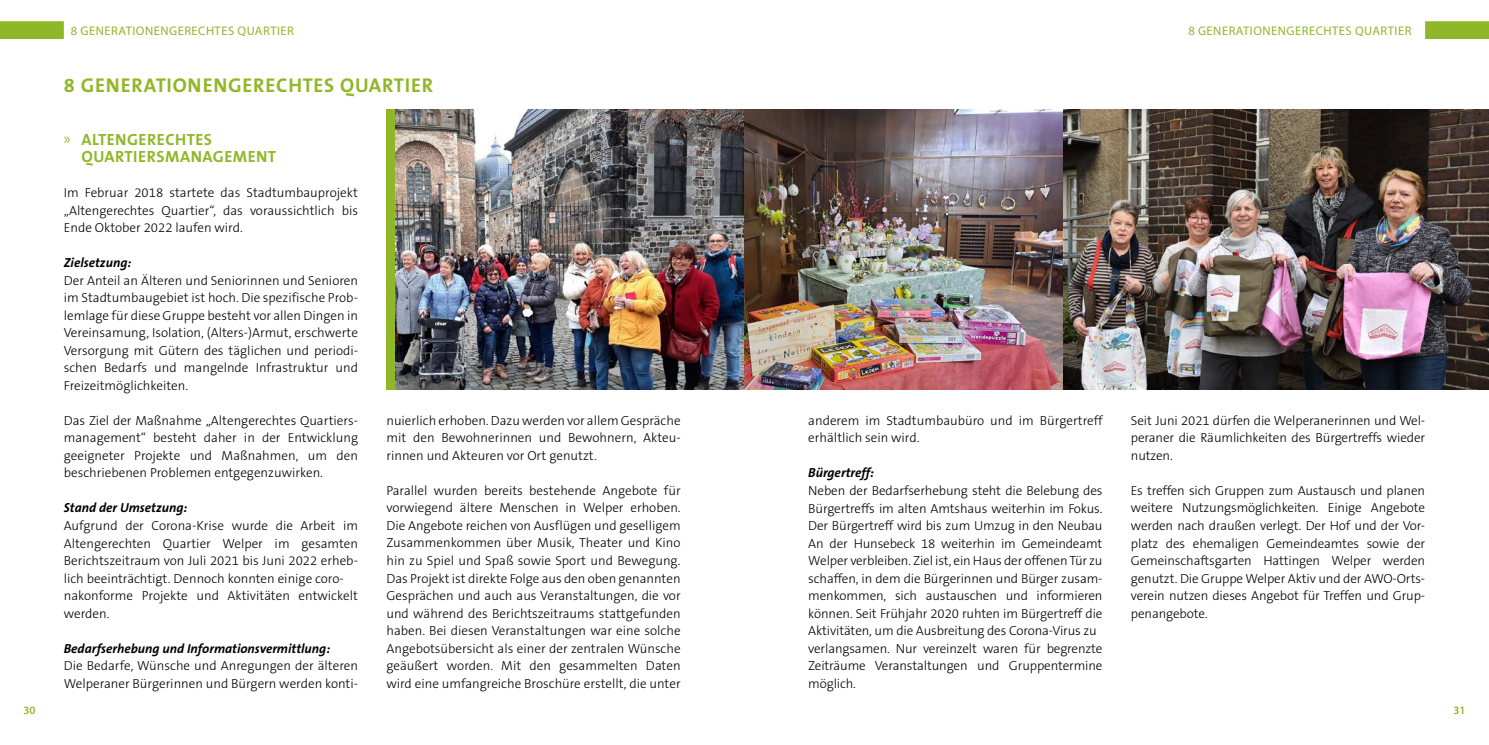
<style>
.page{position:relative;width:1489px;height:745px;background:#fff}
.page>*{position:absolute;margin:0;border:0;box-sizing:border-box;transform-origin:0 0}
.t1{font:700 20px "The Sans B7";letter-spacing:.04em;color:#90b728}
.t2{font:700 16.25px/17.5px "The Sans B7";letter-spacing:.03em;color:#90b728}
.t3{font:300 13.12px/17.5px "The Sans B3";letter-spacing:-.01em;color:#000;text-align:justify}
.t4{font:italic 700 13.12px "The Sans B7";color:#000}
.t5{font:12.5px "Myriad Pro";letter-spacing:.04em;color:#90b728}
.t6{font:600 11.25px "Myriad Pro";color:#90b728}
.s1{font-family:"Myriad Pro";font-weight:400}
</style>
<div class="page">
<svg style="left:1425px;top:21px;width:63px;height:18px"></svg>
<svg style="left:0;top:21px;width:64px;height:18px"></svg>
<div style="left:386px;top:109px;width:9px;height:280px;background:#90b728"></div>
<img style="left:395px;top:109px;width:1093px;height:280px">
<p class="t5" style="left:71px;top:23px;width:224px">8 GENERATIONENGERECHTES QUARTIER</p>
<h1 class="t1" style="left:64px;top:75px;width:371px">8 GENERATIONENGERECHTES QUARTIER</h1>
<p class="t2" style="left:81px;top:131px;width:196px;text-indent:-18px"><span class="s1">»</span> ALTENGERECHTES<br>QUARTIERSMANAGEMENT</p>
<p class="t3" style="left:64px;top:184px;width:296px">Im Februar 2018 startete das Stadtumbauprojekt „Altengerechtes Quartier“, das voraussichtlich bis Ende Oktober 2022 laufen wird.</p>
<p class="t4" style="left:64px;top:256px;width:69px">Zielsetzung:</p>
<p class="t3" style="left:64px;top:272px;width:296px">Der Anteil an Älteren und Seniorinnen und Senioren im Stadtumbaugebiet ist hoch. Die spezifische Prob&shy;lemlage für diese Gruppe besteht vor allen Dingen in Vereinsamung, Isolation, (Alters-)Armut, erschwerte Versorgung mit Gütern des täglichen und periodi&shy;schen Bedarfs und mangelnde Infrastruktur und Freizeitmöglichkeiten.</p>
<p class="t3" style="left:64px;top:412px;width:296px">Das Ziel der Maßnahme „Altengerechtes Quartiers&shy;management“ besteht daher in der Entwicklung geeigneter Projekte und Maßnahmen, um den beschriebenen Problemen entgegenzuwirken.</p>
<p class="t4" style="left:64px;top:501px;width:125px">Stand der Umsetzung:</p>
<p class="t3" style="left:64px;top:517px;width:296px;text-align:left">Aufgrund der Corona-Krise wurde die Arbeit im Altengerechten Quartier Welper im gesamten Berichtszeitraum von Juli 2021 bis Juni 2022 erheb&shy;lich beeinträchtigt. Dennoch konnten einige coro&shy;nakonforme Projekte und Aktivitäten entwickelt werden.</p>
<p class="t4" style="left:64px;top:641px;width:268px">Bedarfserhebung und Informationsvermittlung:</p>
<p class="t3" style="left:64px;top:657px;width:296px">Die Bedarfe, Wünsche und Anregungen der älteren<br>Welperaner Bürgerinnen und Bürgern werden konti-</p>
<p class="t3" style="left:386px;top:412px;width:296px">nuierlich erhoben. Dazu werden vor allem Gespräche mit den Bewohnerinnen und Bewohnern, Akteu&shy;rinnen und Akteuren vor Ort genutzt.</p>
<p class="t3" style="left:386px;top:482px;width:296px">Parallel wurden bereits bestehende Angebote für vorwiegend ältere Menschen in Welper erhoben.<br>Die Angebote reichen von Ausflügen und geselligem Zusammenkommen über Musik, Theater und Kino hin zu Spiel und Spaß sowie Sport und Bewegung.<br>Das Projekt ist direkte Folge aus den oben genannten Gesprächen und auch aus Veranstaltungen, die vor und während des Berichtszeitraums stattgefunden haben. Bei diesen Veranstaltungen war eine solche Angebotsübersicht als einer der zentralen Wünsche geäußert worden. Mit den gesammelten Daten wird eine umfangreiche Broschüre erstellt, die unter</p>
<p class="t5" style="left:1188px;top:23px;width:224px">8 GENERATIONENGERECHTES QUARTIER</p>
<p class="t3" style="left:808px;top:412px;width:296px">anderem im Stadtumbaubüro und im Bürgertreff erhältlich sein wird.</p>
<p class="t4" style="left:808px;top:466px;width:67px">Bürgertreff:</p>
<p class="t3" style="left:808px;top:482px;width:296px;text-align:left">Neben der Bedarfserhebung steht die Belebung des Bürgertreffs im alten Amtshaus weiterhin im Fokus.<br>Der Bürgertreff wird bis zum Umzug in den Neubau An der Hunsebeck 18 weiterhin im Gemeindeamt Welper verbleiben. Ziel ist, ein Haus der offenen Tür zu schaffen, in dem die Bürgerinnen und Bürger zusam&shy;menkommen, sich austauschen und informieren können. Seit Frühjahr 2020 ruhten im Bürgertreff die Aktivitäten, um die Ausbreitung des Corona-Virus zu verlangsamen. Nur vereinzelt waren für begrenzte Zeiträume Veranstaltungen und Gruppentermine möglich.</p>
<p class="t3" style="left:1130px;top:412px;width:296px">Seit Juni 2021 dürfen die Welperanerinnen und Wel&shy;peraner die Räumlichkeiten des Bürgertreffs wieder nutzen.</p>
<p class="t3" style="left:1130px;top:482px;width:296px">Es treffen sich Gruppen zum Austausch und planen weitere Nutzungsmöglichkeiten. Einige Angebote werden nach draußen verlegt. Der Hof und der Vor&shy;platz des ehemaligen Gemeindeamtes sowie der Gemeinschaftsgarten Hattingen Welper werden genutzt. Die Gruppe Welper Aktiv und der AWO-Orts&shy;verein nutzen dieses Angebot für Treffen und Grup&shy;penangebote.</p>
<p class="t6" style="left:23px;top:703px;width:14px">30</p>
<p class="t6" style="left:1453px;top:703px;width:14px">31</p>
</div>
